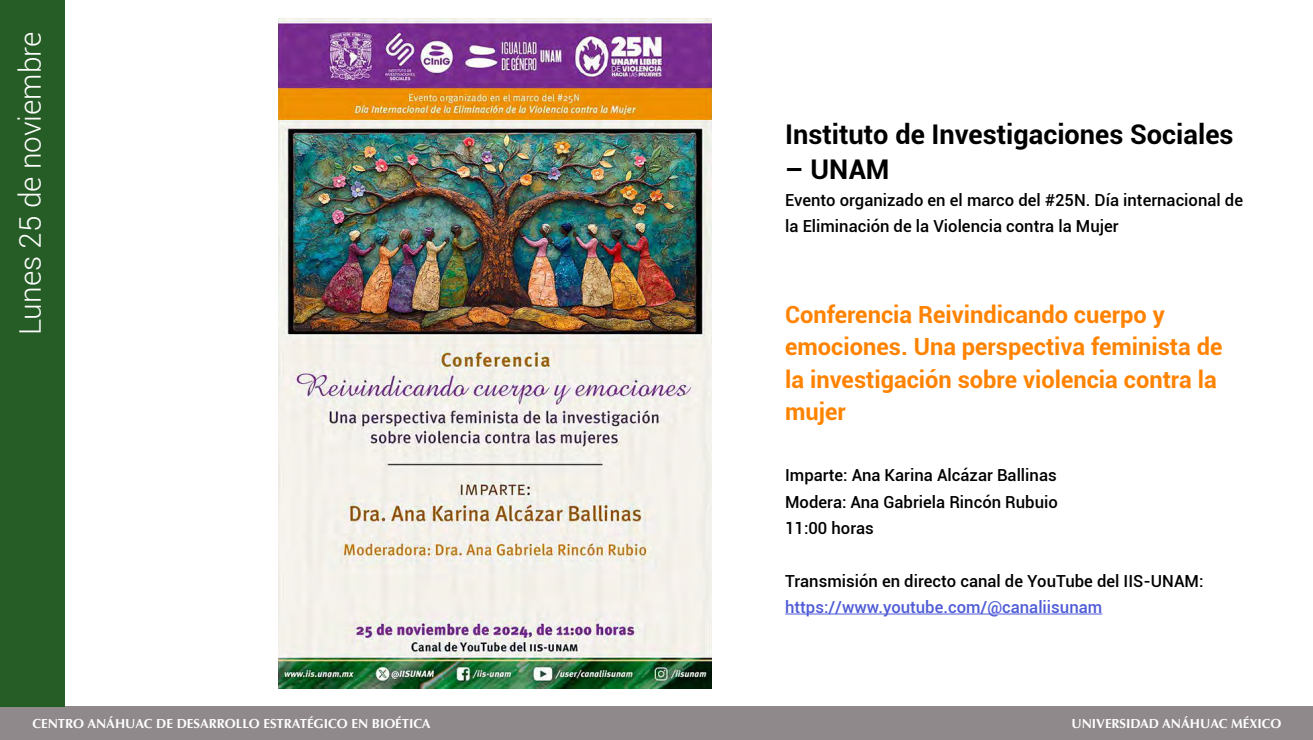
<style>
.page{position:relative;width:1313px;height:740px;background:#fff}
.page>*{position:absolute;margin:0;border:0;box-sizing:border-box;transform-origin:0 0}
.t1{font:300 29.75px "Roboto";color:#fff}
.t2{font:700 27.12px "Roboto";color:#000}
.t3{font:700 23.62px/32.4px "Roboto";color:#ff8300}
.t4{font:500 16.62px/26.2px "Roboto";color:#000}
.t5{font:500 16.62px "Roboto";color:#4f5cd6}
.t6{font:700 13.12px "Optima";color:#fff}
</style>
<div class="page">
<div style="left:0;top:706px;width:1312px;height:33px;background:#8f898b"></div>
<div style="left:0;top:0;width:65px;height:706px;background:#265c25"></div>
<img style="left:278px;top:18px;width:433px;height:670px">
<hr style="left:785px;top:613px;width:317px;height:1px;background:#4f5cd6">
<h1 class="t1" style="left:10px;top:335px;width:305px;rotate:-90deg">Lunes 25 de noviembre</h1>
<h2 class="t2" style="left:785px;top:115px;width:450px">Instituto de Investigaciones Sociales</h2>
<h2 class="t2" style="left:785px;top:150px;width:106px">– UNAM</h2>
<p class="t4" style="left:785px;top:186px;width:459px">Evento organizado en el marco del #25N. Día internacional de la Eliminación de la Violencia contra la Mujer</p>
<h3 class="t3" style="left:785px;top:297px;width:439px">Conferencia Reivindicando cuerpo y emociones. Una perspectiva feminista de la investigación sobre violencia contra la mujer</h3>
<p class="t4" style="left:785px;top:461px;width:274px;text-align:justify">Imparte: Ana Karina Alcázar Ballinas Modera: Ana Gabriela Rincón Rubuio 11:00 horas</p>
<p class="t4" style="left:785px;top:566px;width:420px">Transmisión en directo canal de YouTube del IIS-UNAM:</p>
<p class="t5" style="left:785px;top:595px;width:318px">https://www.youtube.com/@canaliisunam</p>
<p class="t6" style="left:32px;top:715px;width:399px">CENTRO ANÁHUAC DE DESARROLLO ESTRATÉGICO EN BIOÉTICA</p>
<p class="t6" style="left:1071px;top:715px;width:211px">UNIVERSIDAD ANÁHUAC MÉXICO</p>
</div>
